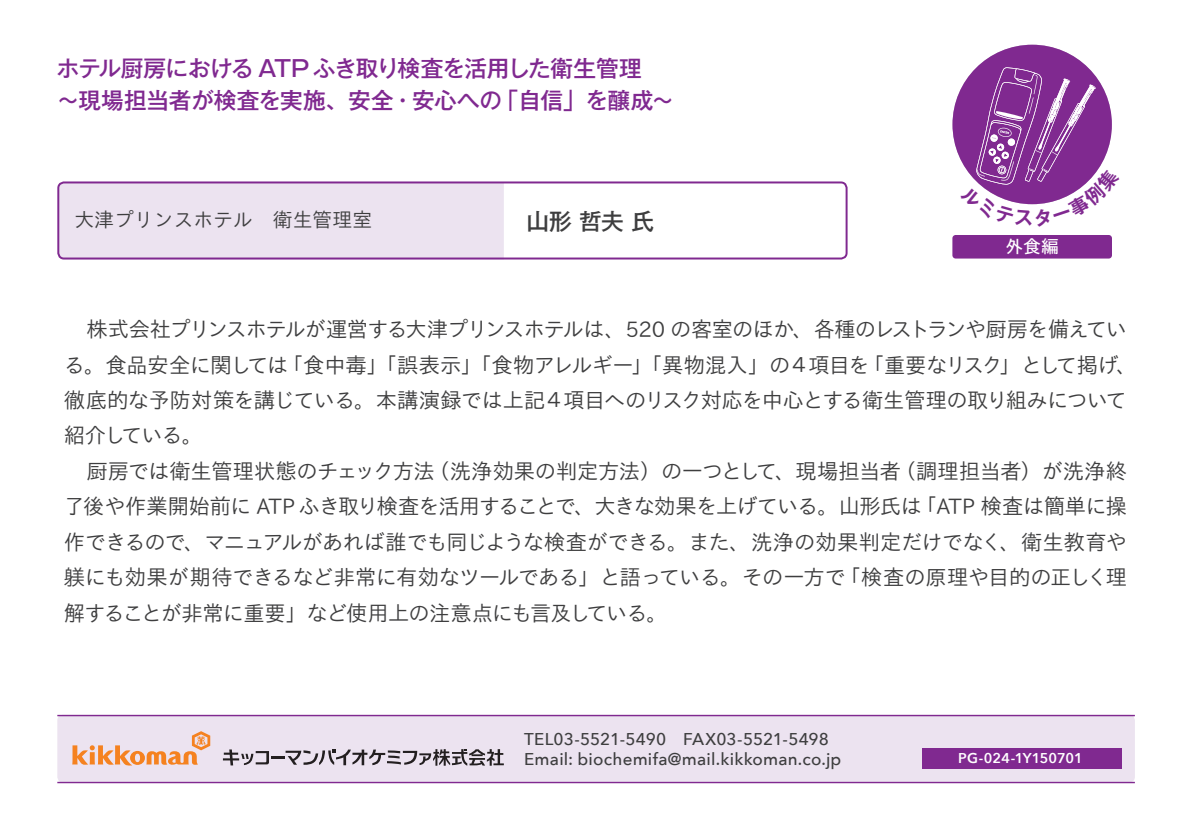
<style>
.page{position:relative;width:1191px;height:840px;background:#fff}
.page>*{position:absolute;margin:0;border:0;box-sizing:border-box;transform-origin:0 0}
.t1{font:500 22.6px "Gothic MB101 Pr 5";letter-spacing:-.02em;color:#802990}
.t2{font:500 22.6px "Gothic MB101 Pr 5";color:#3e3e3f}
.t3{font:300 21.2px/35.4px "TB Go Pro";letter-spacing:-.045em;color:#3e3e3f}
.t4{font:300 19.8px "TB Go Pro";color:#3e3e3f}
.t5{font:17.8px "TB Go Std Medium 90 pv RKSJ H";color:#fff}
.t6{font:500 17px/19.8px "Avenir Next";letter-spacing:.01em;color:#3e3e3f}
.t7{font:600 14.2px "Avenir Next";letter-spacing:-.005em;color:#fff}
</style>
<div class="page">
<div style="left:57px;top:714px;width:1077px;height:68px;background:#ece3f0;border-radius:6px"></div>
<div style="left:58px;top:184px;width:446px;height:74px;background:#ece3f0"></div>
<div style="left:952px;top:45px;width:159px;height:159px;background:#802990;border-radius:50%"></div>
<div style="left:952px;top:235px;width:160px;height:23px;background:#802990;border-radius:3px"></div>
<div style="left:57px;top:181px;width:790px;height:78px;border:2px solid #802990;border-radius:6px"></div>
<div style="left:922px;top:748px;width:199px;height:20px;background:#802990"></div>
<svg style="left:223px;top:749px;width:281px;height:16px"></svg>
<svg style="left:72px;top:731px;width:138px;height:34px"></svg>
<hr style="left:57px;top:714px;width:1077px;height:1px;background:#802990">
<hr style="left:57px;top:781px;width:1077px;height:1px;background:#802990">
<svg style="left:959px;top:67px;width:153px;height:138px"></svg>
<p class="t1" style="left:57px;top:50px;width:586px">ホテル厨房における ATP ふき取り検査を活用した衛生管理</p>
<p class="t1" style="left:57px;top:81px;width:619px">〜現場担当者が検査を実施、安全・安心への「自信」を醸成〜</p>
<p class="t4" style="left:74px;top:203px;width:299px">大津プリンスホテル　衛生管理室</p>
<p class="t2" style="left:526px;top:203px;width:129px">山形 哲夫 氏</p>
<p class="t5" style="left:1005px;top:233px;width:55px">外食編</p>
<p class="t3" style="left:64px;top:309px;width:1075px;text-indent:23px">株式会社プリンスホテルが運営する大津プリンスホテルは、520 の客室のほか、各種のレストランや厨房を備えている。食品安全に関しては「食中毒」「誤表示」「食物アレルギー」「異物混入」の４項目を「重要なリスク」として掲げ、徹底的な予防対策を講じている。本講演録では上記４項目へのリスク対応を中心とする衛生管理の取り組みについて紹介している。</p>
<p class="t3" style="left:64px;top:451px;width:1065px;text-align:justify;text-indent:23px">厨房では衛生管理状態のチェック方法（洗浄効果の判定方法）の一つとして、現場担当者（調理担当者）が洗浄終了後や作業開始前に ATP ふき取り検査を活用することで、大きな効果を上げている。山形氏は「ATP 検査は簡単に操作できるので、マニュアルがあれば誰でも同じような検査ができる。また、洗浄の効果判定だけでなく、衛生教育や躾にも効果が期待できるなど非常に有効なツールである」と語っている。その一方で「検査の原理や目的の正しく理解することが非常に重要」など使用上の注意点にも言及している。</p>
<p class="t6" style="left:524px;top:728px;width:319px">TEL03-5521-5490 FAX03-5521-5498<br>Email: biochemifa@mail.kikkoman.co.jp</p>
<p class="t7" style="left:958px;top:745px;width:126px">PG-024-1Y150701</p>
</div>
